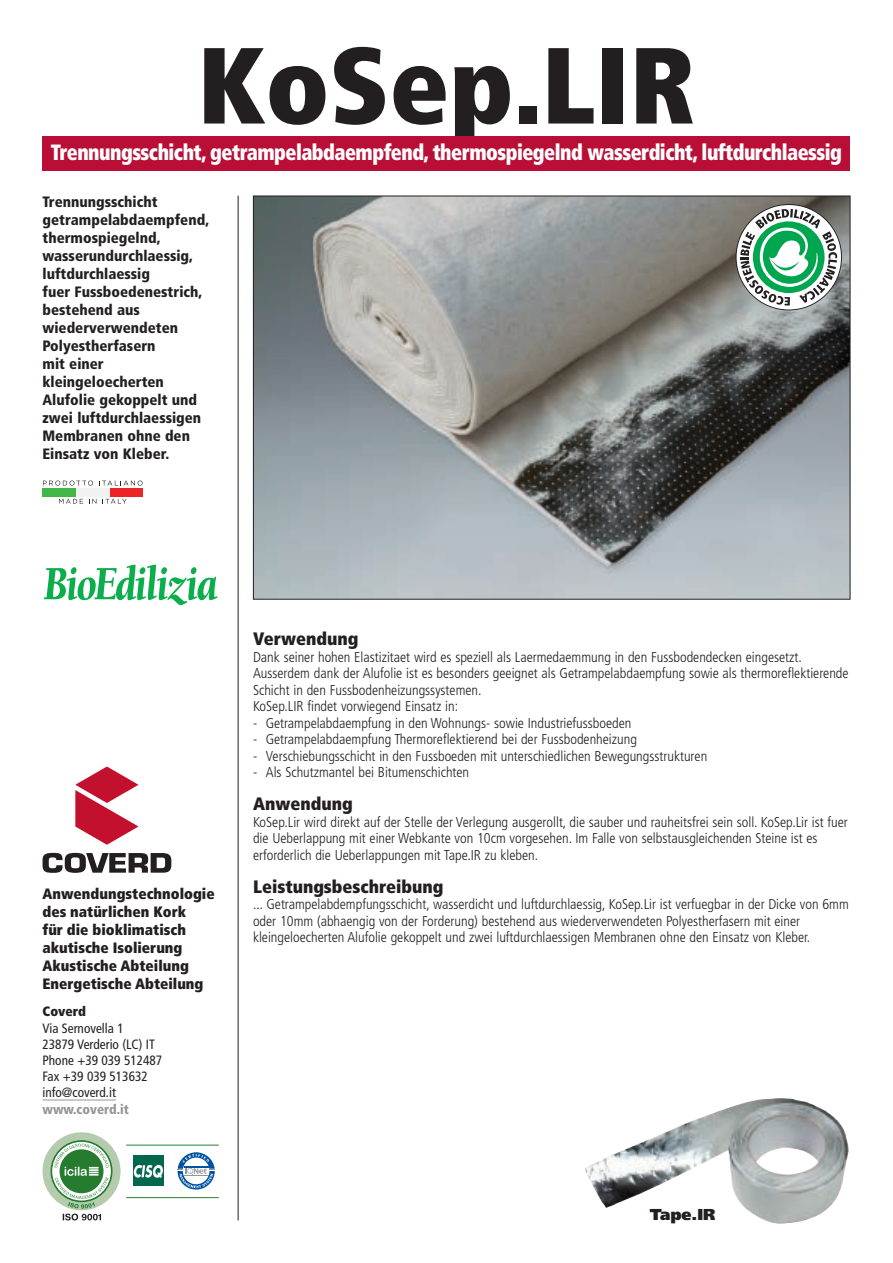
<style>
.page{position:relative;width:893px;height:1263px;background:#fff}
.page>*{position:absolute;margin:0;border:0;box-sizing:border-box;transform-origin:0 0}
.t1{font:900 condensed 108px "Frutiger";color:#231f20}
.t2{font:900 condensed 22.2px "Frutiger";letter-spacing:-.025em;color:#fff;scale:.9 1}
.t3{font:900 condensed 18px "Frutiger";color:#231f20}
.t4{font:900 15.75px "Frutiger";color:#231f20}
.t5{font:900 condensed 15px/18px "Frutiger";color:#231f20}
.t6{font:900 condensed 15px/18px "Frutiger";color:#231f20}
.t7{font:300 condensed 14.25px/16.5px "Frutiger";color:#231f20}
.t8{font:condensed 13.5px/16.2px "Frutiger";color:#231f20}
.t9{font:900 condensed 13.5px "Frutiger";color:#939598}
.t10{font:900 condensed 13.5px "Frutiger";color:#231f20}
</style>
<div class="page">
<img style="left:255px;top:198px;width:593px;height:400px">
<img style="left:584px;top:1098px;width:265px;height:126px">
<hr style="left:238px;top:196px;width:1px;height:1024px;background:#231f20">
<svg style="left:75px;top:766px;width:64px;height:79px"></svg>
<svg style="left:43px;top:853px;width:128px;height:20px"></svg>
<div style="left:737px;top:205px;width:104px;height:104px;background:#fff;border-radius:50%"></div>
<svg style="left:740px;top:209px;width:97px;height:97px"></svg>
<div style="left:133px;top:1155px;width:31px;height:31px;background:#01674d"></div>
<hr style="left:126px;top:1144px;width:93px;height:1px;background:#257c2e">
<hr style="left:126px;top:1197px;width:93px;height:1px;background:#257c2e">
<svg style="left:134px;top:1165px;width:29px;height:13px"></svg>
<svg style="left:178px;top:1152px;width:37px;height:37px"></svg>
<svg style="left:43px;top:1132px;width:78px;height:88px"></svg>
<hr style="left:43px;top:1099px;width:73px;height:1px;background:#939598">
<svg style="left:44px;top:564px;width:174px;height:42px"></svg>
<div style="left:43px;top:136px;width:807px;height:34px;background:#b90f36"></div>
<svg style="left:43px;top:496px;width:100px;height:8px"></svg>
<div style="left:110px;top:488px;width:33px;height:8px;background:#ee2323"></div>
<div style="left:76px;top:488px;width:34px;height:8px;background:#f1f3f3"></div>
<div style="left:43px;top:488px;width:33px;height:8px;background:#43b649"></div>
<svg style="left:43px;top:480px;width:50px;height:6px"></svg>
<svg style="left:99px;top:480px;width:44px;height:6px"></svg>
<svg style="left:59px;top:499px;width:24px;height:5px"></svg>
<svg style="left:89px;top:499px;width:7px;height:5px"></svg>
<svg style="left:103px;top:499px;width:24px;height:5px"></svg>
<h1 class="t1" style="left:197px;top:43px;width:499px">KoSep.LIR</h1>
<h2 class="t2" style="left:51px;top:143px;width:881px">Trennungsschicht, getrampelabdaempfend, thermospiegelnd wasserdicht, luftdurchlaessig</h2>
<p class="t5" style="left:43px;top:194px;width:168px">Trennungsschicht getrampelabdaempfend, thermospiegelnd, wasserundurchlaessig, luftdurchlaessig<br>fuer Fussboedenestrich, bestehend aus wiederverwendeten<br>Polyestherfasern<br>mit einer kleingeloecherten<br>Alufolie gekoppelt und zwei luftdurchlaessigen<br>Membranen ohne den<br>Einsatz von Kleber.</p>
<p class="t6" style="left:43px;top:886px;width:174px">Anwendungstechnologie des natürlichen Kork<br>für die bioklimatisch akutische Isolierung<br>Akustische Abteilung<br>Energetische Abteilung</p>
<p class="t10" style="left:43px;top:1006px;width:45px">Coverd</p>
<p class="t8" style="left:43px;top:1021px;width:121px">Via Sernovella 1<br>23879 Verderio (LC) IT<br>Phone +39 039 512487<br>Fax +39 039 513632 info@coverd.it</p>
<p class="t9" style="left:43px;top:1103px;width:88px">www.coverd.it</p>
<p class="t3" style="left:253px;top:631px;width:107px">Verwendung</p>
<p class="t7" style="left:253px;top:649px;width:597px">Dank seiner hohen Elastizitaet wird es speziell als Laermedaemmung in den Fussbodendecken eingesetzt.<br>Ausserdem dank der Alufolie ist es besonders geeignet als Getrampelabdaempfung sowie als thermoreflektierende Schicht in den Fussbodenheizungssystemen.<br>KoSep.LIR findet vorwiegend Einsatz in:</p>
<p class="t7" style="left:253px;top:715px;width:380px">- Getrampelabdaempfung in den Wohnungs- sowie Industriefussboeden</p>
<p class="t7" style="left:253px;top:732px;width:385px">- Getrampelabdaempfung Thermoreflektierend bei der Fussbodenheizung</p>
<p class="t7" style="left:253px;top:748px;width:456px">- Verschiebungsschicht in den Fussboeden mit unterschiedlichen Bewegungsstrukturen</p>
<p class="t7" style="left:253px;top:765px;width:218px">- Als Schutzmantel bei Bitumenschichten</p>
<p class="t3" style="left:253px;top:796px;width:101px">Anwendung</p>
<p class="t7" style="left:253px;top:814px;width:596px">KoSep.Lir wird direkt auf der Stelle der Verlegung ausgerollt, die sauber und rauheitsfrei sein soll. KoSep.Lir ist fuer die Ueberlappung mit einer Webkante von 10cm vorgesehen. Im Falle von selbstausgleichenden Steine ist es erforderlich die Ueberlappungen mit Tape.IR zu kleben.</p>
<p class="t3" style="left:253px;top:879px;width:192px">Leistungsbeschreibung</p>
<p class="t7" style="left:253px;top:897px;width:597px">... Getrampelabdempfungsschicht, wasserdicht und luftdurchlaessig, KoSep.Lir ist verfuegbar in der Dicke von 6mm oder 10mm (abhaengig von der Forderung) bestehend aus wiederverwendeten Polyestherfasern mit einer kleingeloecherten Alufolie gekoppelt und zwei luftdurchlaessigen Membranen ohne den Einsatz von Kleber.</p>
<p class="t4" style="left:650px;top:1208px;width:67px">Tape.IR</p>
</div>
